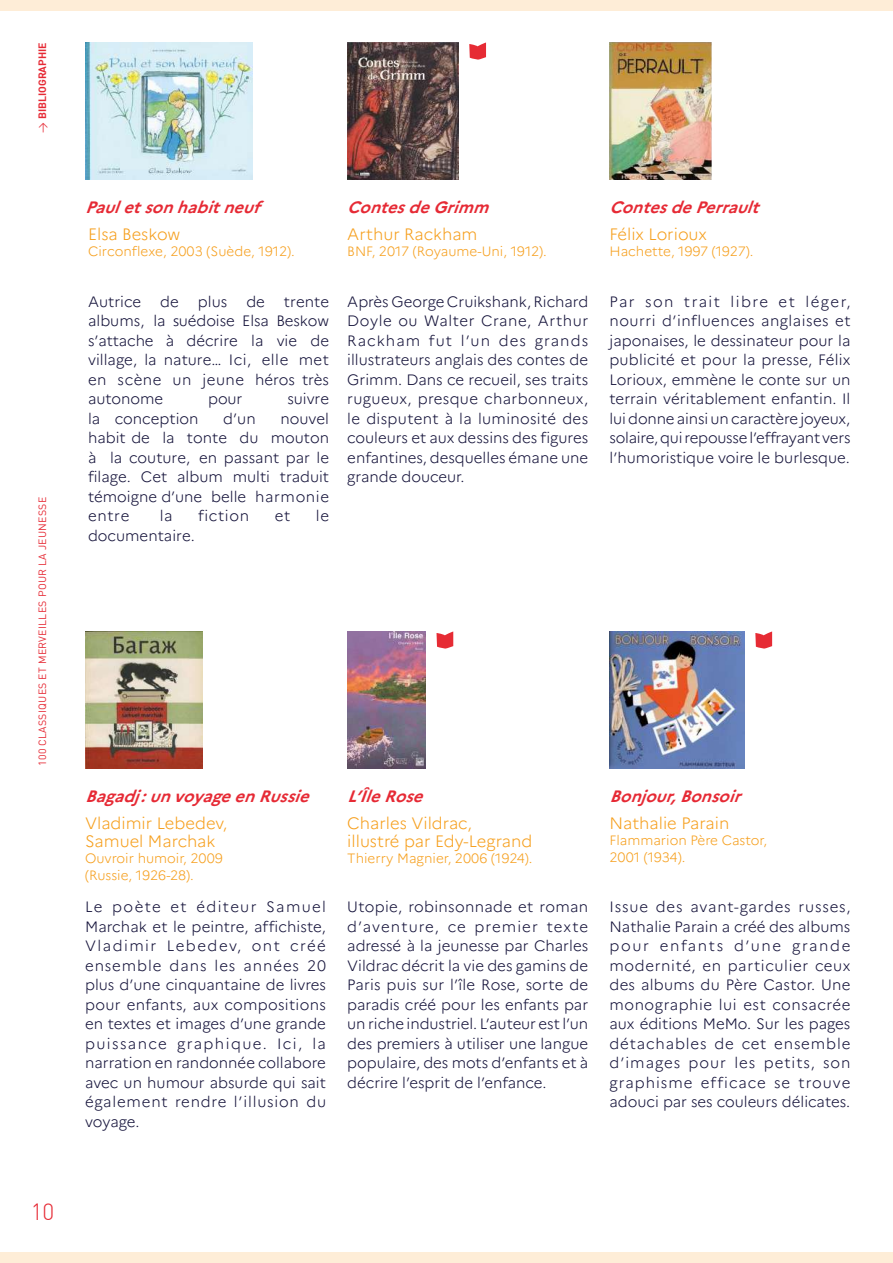
<style>
.page{position:relative;width:893px;height:1263px;background:#fff}
.page>*{position:absolute;margin:0;border:0;box-sizing:border-box;transform-origin:0 0}
.t1{font:300 22.95px "DIN";color:#e62a35}
.t2{font:300 16.5px/18px "Marianne";color:#f69f1d}
.t3{font:italic 700 16.5px "Marianne";color:#e62a35}
.t4{font:300 15px/19.5px "Marianne";color:#131139;text-align:justify}
.t5{font:300 15px "Marianne";letter-spacing:.04em;color:#131139}
.t6{font:300 13.5px/16.5px "Marianne";color:#f69f1d}
.t7{font:10.5px "DIN Pro";letter-spacing:.025em;color:#e62a35}
.t8{font:10.5px "DIN Bold";color:#e62a35}
.s1{font-family:"DIN Pro"}
.s2{font-family:"Yu Gothic UI"}
</style>
<div class="page">
<div style="left:0;top:0;width:893px;height:10px;background:#feedd7"></div>
<div style="left:0;top:1253px;width:893px;height:10px;background:#feedd7"></div>
<img style="left:85px;top:43px;width:167px;height:136px">
<img style="left:347px;top:43px;width:112px;height:136px">
<img style="left:609px;top:43px;width:102px;height:136px">
<img style="left:85px;top:631px;width:118px;height:137px">
<img style="left:347px;top:631px;width:79px;height:137px">
<img style="left:609px;top:631px;width:136px;height:137px">
<svg style="left:469px;top:43px;width:17px;height:17px"></svg>
<svg style="left:436px;top:631px;width:17px;height:18px"></svg>
<svg style="left:755px;top:631px;width:17px;height:18px"></svg>
<p class="t8" style="left:36px;top:133px;width:92px;rotate:-90deg"><span class="s1">→</span> BIBLIOGRAPHIE</p>
<p class="t7" style="left:35px;top:766px;width:270px;rotate:-90deg">100 CLASSIQUES ET MERVEILLES POUR LA JEUNESSE</p>
<h1 class="t1" style="left:31px;top:1198px;width:25px">10</h1>
<p class="t3" style="left:85px;top:197px;width:183px">Pauletsonhabitneuf</p>
<p class="t2" style="left:88px;top:225px;width:94px">Elsa Beskow</p>
<p class="t6" style="left:88px;top:243px;width:208px">Circonflexe, 2003 (Suède, 1912).</p>
<p class="t4" style="left:88px;top:292px;width:55px">Autrice</p>
<p class="t4" style="left:160px;top:292px;width:20px">de</p>
<p class="t4" style="left:198px;top:292px;width:31px">plus</p>
<p class="t4" style="left:246px;top:292px;width:20px">de</p>
<p class="t4" style="left:88px;top:292px;width:243px;text-indent:196px">trente albums, la <span class="s2">s</span>uédoise Elsa Beskow s’attache à décrire la vie de village, la nature… Ici, elle met en scène un jeune héros très autonome</p>
<p class="t4" style="left:208px;top:389px;width:36px">pour</p>
<p class="t4" style="left:287px;top:389px;width:43px">suivre</p>
<p class="t4" style="left:88px;top:409px;width:112px">la conception</p>
<p class="t4" style="left:223px;top:409px;width:34px">d’un</p>
<p class="t4" style="left:88px;top:409px;width:243px;text-indent:192px">nouvel habit de la tonte du mouton à la couture, en passant par le filage. Cet album multi traduit témoigne d’une belle harmonie entre</p>
<p class="t4" style="left:160px;top:506px;width:14px">la</p>
<p class="t5" style="left:198px;top:507px;width:52px">fiction</p>
<p class="t4" style="left:275px;top:506px;width:17px">et</p>
<p class="t4" style="left:316px;top:506px;width:15px">le</p>
<p class="t4" style="left:88px;top:526px;width:108px">documentaire.</p>
<p class="t3" style="left:347px;top:197px;width:149px">ContesdeGrimm</p>
<p class="t2" style="left:347px;top:225px;width:132px">Arthur Rackham</p>
<p class="t6" style="left:347px;top:243px;width:201px">BNF, 2017 (Royaume-Uni, 1912).</p>
<p class="t4" style="left:347px;top:292px;width:243px">Après George Cruikshank, Richard Doyle ou Walter Crane, Arthur Rackham fut l’un des grands illustrateurs anglais des contes de Grimm. Dans ce recueil, ses traits rugueux, presque charbonneux, le disputent à la luminosité des couleurs et aux dessins des figures enfantines, desquelles émane une grande douceur.</p>
<p class="t3" style="left:609px;top:197px;width:158px">ContesdePerrault</p>
<p class="t2" style="left:609px;top:225px;width:99px">Félix Lorioux</p>
<p class="t6" style="left:609px;top:243px;width:146px">Hachette, 1997 (1927).</p>
<p class="t4" style="left:609px;top:292px;width:243px">Par son trait libre et léger, nourri d’influences anglaises et japonaises, le dessinateur pour la publicité et pour la presse, Félix Lorioux, emmène le conte sur un terrain véritablement enfantin. Il lui donne ainsi un caractère joyeux, solaire, qui repousse l’effrayant vers l’humoristique voire le burlesque.</p>
<p class="t3" style="left:85px;top:786px;width:232px">Bagadj:unvoyageenRussie</p>
<p class="t2" style="left:85px;top:814px;width:144px">Vladimir Lebedev,<br>Samuel Marchak</p>
<p class="t6" style="left:85px;top:850px;width:139px">Ouvroir humoir, 2009 (Russie, 1926-28).</p>
<p class="t3" style="left:347px;top:786px;width:84px">L’ÎleRose</p>
<p class="t2" style="left:347px;top:814px;width:186px">Charles Vildrac,<br>illustré par Edy-Legrand</p>
<p class="t6" style="left:347px;top:850px;width:187px">Thierry Magnier, 2006 (1924).</p>
<p class="t3" style="left:609px;top:786px;width:139px">Bonjour,Bonsoir</p>
<p class="t2" style="left:609px;top:814px;width:121px">Nathalie Parain</p>
<p class="t6" style="left:609px;top:832px;width:159px">Flammarion Père Castor,<br>2001 (1934).</p>
<p class="t4" style="left:85px;top:897px;width:243px">Le poète et éditeur Samuel Marchak et le peintre, affichiste, Vladimir Lebedev, ont créé ensemble dans les années 20 plus d’une cinquantaine de livres pour enfants, aux compositions en textes et images d’une grande puissance graphique. Ici, la narration en randonnée collabore avec un humour absurde qui sait également rendre l’illusion du voyage.</p>
<p class="t4" style="left:347px;top:897px;width:242px">Utopie, robinsonnade et roman d’aventure, ce premier texte adressé à la jeunesse par Charles Vildrac décrit la vie des gamins de Paris puis sur l’île Rose, sorte de paradis créé pour les enfants par un riche industriel. L’auteur est l’un des premiers à utiliser une langue populaire, des mots d’enfants et à décrire l’esprit de l’enfance.</p>
<p class="t4" style="left:609px;top:897px;width:243px">Issue des avant-gardes russes, Nathalie Parain a créé des albums pour enfants d’une grande modernité, en particulier ceux des albums du Père Castor. Une monographie lui est consacrée aux éditions MeMo. Sur les pages détachables de cet ensemble d’images pour les petits, son graphisme efficace se trouve adouci par ses couleurs délicates.</p>
</div>
